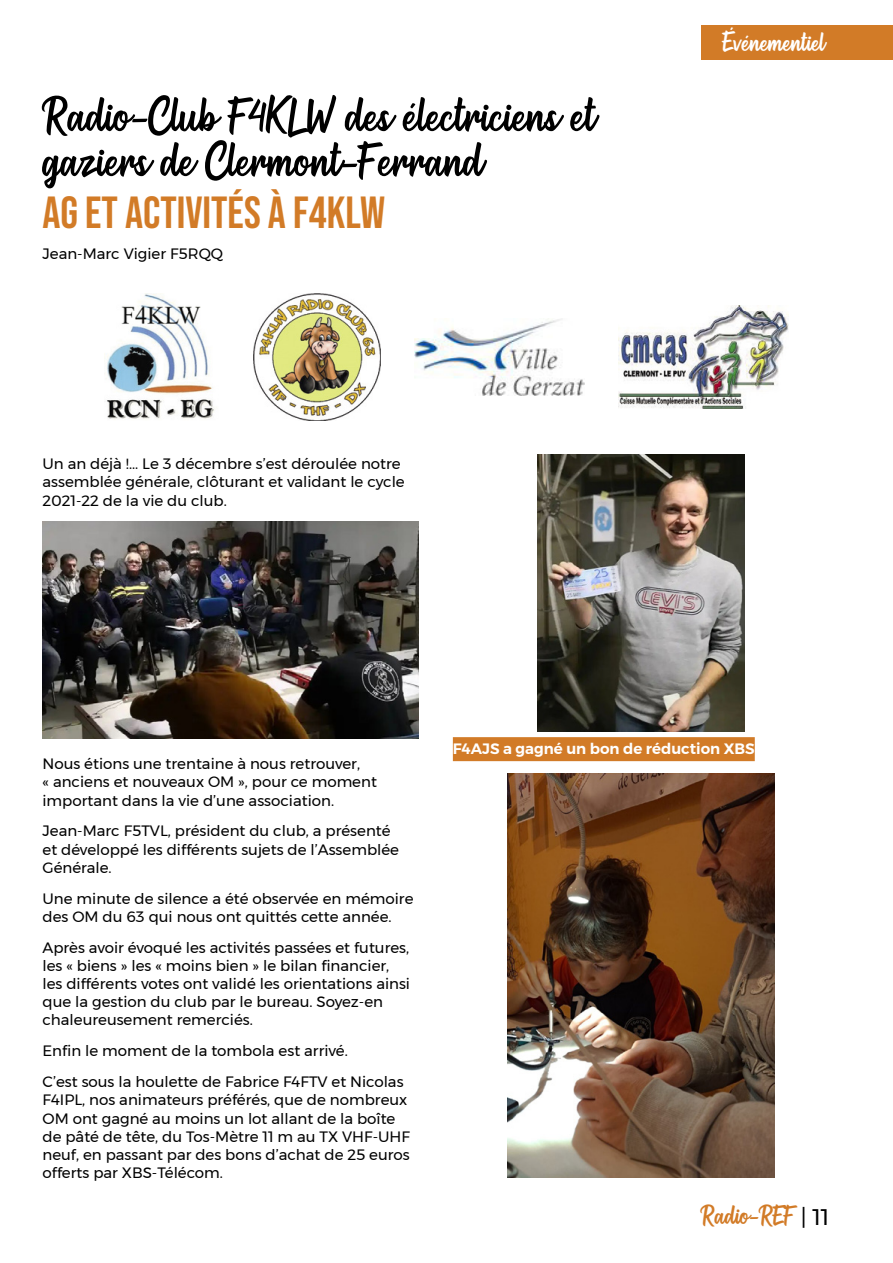
<style>
.page{position:relative;width:893px;height:1263px;background:#fff}
.page>*{position:absolute;margin:0;border:0;box-sizing:border-box;transform-origin:0 0}
.t1{font:60px/45px "Westhouse";color:#000}
.t2{font:45px "Bebas Neue";color:#d27b27}
.t3{font:33px "Westhouse";color:#fff}
.t4{font:33px "Westhouse";color:#d27b27}
.t5{font:15px/18.1px "Montserrat";color:#000}
.t6{font:600 15px "Montserrat";color:#fff}
.s1{font-family:"Montserrat";font-size:22.5px;color:#000}
</style>
<div class="page">
<div style="left:702px;top:26px;width:191px;height:34px;background:#d27b27"></div>
<img style="left:43px;top:521px;width:376px;height:217px">
<div style="left:453px;top:737px;width:302px;height:24px;background:#d27b27"></div>
<img style="left:537px;top:455px;width:208px;height:276px">
<img style="left:507px;top:774px;width:268px;height:404px">
<img style="left:415px;top:319px;width:170px;height:76px">
<img style="left:619px;top:306px;width:170px;height:102px">
<img style="left:253px;top:293px;width:128px;height:128px">
<img style="left:107px;top:293px;width:107px;height:126px">
<h1 class="t1" style="left:43px;top:93px;width:554px">Radio-Club F4KLW des électriciens et gaziers de Clermont-Ferrand</h1>
<h2 class="t2" style="left:43px;top:187px;width:344px">AG ET ACTIVITÉS À F4KLW</h2>
<p class="t5" style="left:43px;top:244px;width:182px">Jean-Marc Vigier F5RQQ</p>
<p class="t5" style="left:43px;top:455px;width:364px">Un an déjà !... Le 3 décembre s’est déroulée notre assemblée générale, clôturant et validant le cycle<br>2021-22 de la vie du club.</p>
<h3 class="t3" style="left:723px;top:27px;width:103px">Événementiel</h3>
<p class="t5" style="left:43px;top:755px;width:336px">Nous étions une trentaine à nous retrouver,<br>« anciens et nouveaux OM », pour ce moment important dans la vie d’une association.</p>
<p class="t5" style="left:43px;top:822px;width:358px">Jean-Marc F5TVL, président du club, a présenté et développé les différents sujets de l’Assemblée<br>Générale.</p>
<p class="t5" style="left:43px;top:889px;width:372px">Une minute de silence a été observée en mémoire des OM du 63 qui nous ont quittés cette année.</p>
<p class="t5" style="left:43px;top:938px;width:369px">Après avoir évoqué les activités passées et futures, les « biens » les « moins bien » le bilan financier, les différents votes ont validé les orientations ainsi que la gestion du club par le bureau. Soyez-en chaleureusement remerciés.</p>
<p class="t5" style="left:43px;top:1035px;width:363px;line-height:30.9px">Enfin le moment de la tombola est arrivé.<br>C’est sous la houlette de Fabrice F4FTV et Nicolas</p>
<p class="t5" style="left:43px;top:1091px;width:369px">F4IPL, nos animateurs préférés, que de nombreux OM ont gagné au moins un lot allant de la boîte de pâté de tête, du Tos-Mètre 11 m au TX VHF-UHF neuf, en passant par des bons d’achat de 25 euros offerts par XBS-Télécom.</p>
<p class="t6" style="left:453px;top:736px;width:303px">F4AJS a gagné un bon de réduction XBS</p>
<h3 class="t4" style="left:701px;top:1200px;width:130px">Radio-REF <span class="s1">| 11</span></h3>
</div>
